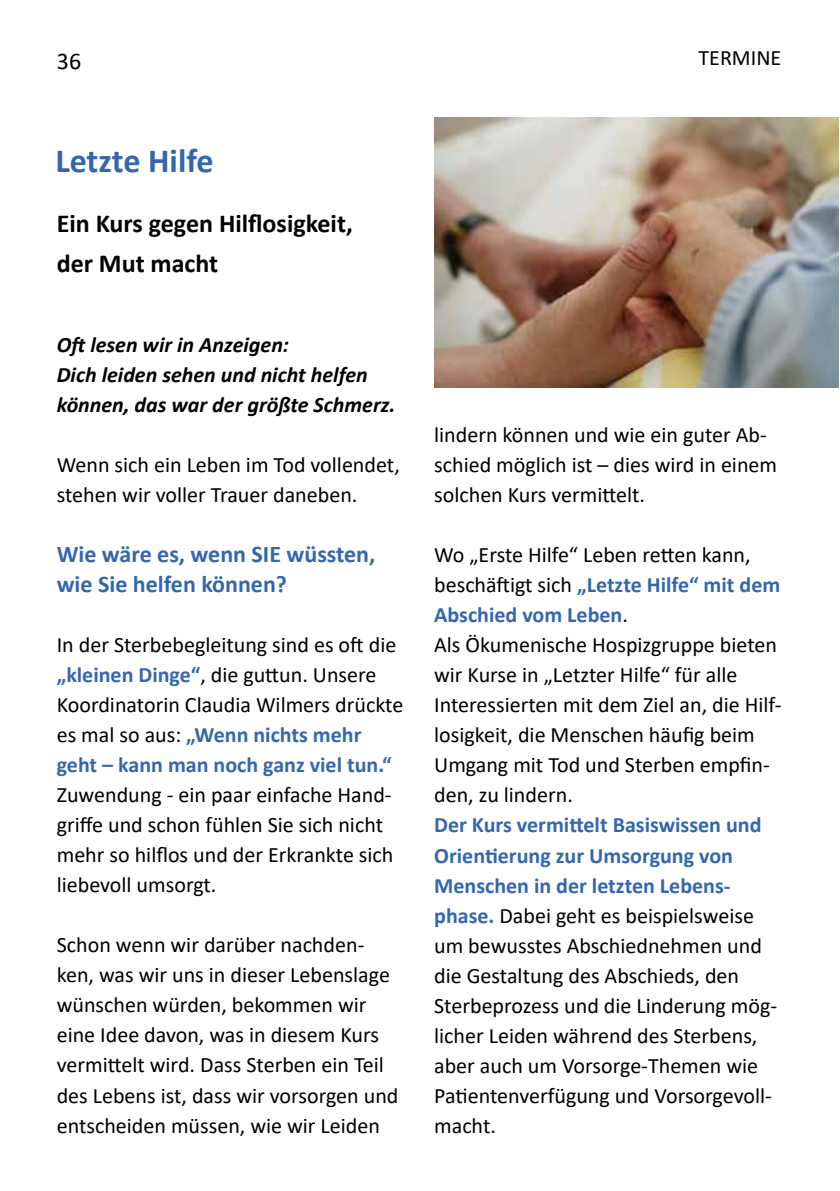
<style>
.page{position:relative;width:840px;height:1191px;background:#fff}
.page>*{position:absolute;margin:0;border:0;box-sizing:border-box;transform-origin:0 0}
.t1{font:700 34px "Calibri";color:#3466af}
.t2{font:700 26px/40px "Calibri";color:#000}
.t3{font:700 24px/30px "Calibri";color:#3466af}
.t4{font:24px "Calibri";color:#000}
.t5{font:22px/30px "Calibri";color:#000}
.t6{font:italic 700 22px/30px "Calibri";color:#000}
.t7{font:22px "Calibri";color:#020203}
.s1{font-weight:700;color:#3466af}
</style>
<div class="page">
<img style="left:434px;top:118px;width:404px;height:270px">
<p class="t4" style="left:57px;top:44px;width:26px">36</p>
<h1 class="t1" style="left:55px;top:137px;width:160px">Letzte Hilfe</h1>
<p class="t2" style="left:57px;top:203px;width:297px">Ein Kurs gegen Hilflosigkeit, der Mut macht</p>
<p class="t6" style="left:57px;top:329px;width:340px">Oft lesen wir in Anzeigen:<br>Dich leiden sehen und nicht helfen können, das war der größte Schmerz.</p>
<p class="t5" style="left:57px;top:449px;width:344px">Wenn sich ein Leben im Tod vollendet, stehen wir voller Trauer daneben.</p>
<p class="t3" style="left:57px;top:539px;width:320px">Wie wäre es, wenn SIE wüssten, wie Sie helfen können?</p>
<p class="t5" style="left:57px;top:629px;width:348px">In der Sterbebegleitung sind es oft die <span class="s1">„kleinen Dinge“</span>, die guttun. Unsere Koordinatorin Claudia Wilmers drückte es mal so aus: <span class="s1">„Wenn nichts mehr geht – kann man noch ganz viel tun.“</span></p>
<p class="t5" style="left:57px;top:779px;width:338px">Zuwendung - ein paar einfache Hand&shy;griffe und schon fühlen Sie sich nicht mehr so hilflos und der Erkrankte sich liebevoll umsorgt.</p>
<p class="t5" style="left:57px;top:929px;width:343px">Schon wenn wir darüber nachden&shy;ken, was wir uns in dieser Lebenslage wünschen würden, bekommen wir eine Idee davon, was in diesem Kurs vermittelt wird. Dass Sterben ein Teil des Lebens ist, dass wir vorsorgen und entscheiden müssen, wie wir Leiden</p>
<p class="t7" style="left:698px;top:42px;width:84px">TERMINE</p>
<p class="t5" style="left:434px;top:419px;width:344px">lindern können und wie ein guter Ab&shy;schied möglich ist – dies wird in einem solchen Kurs vermittelt.</p>
<p class="t5" style="left:434px;top:539px;width:348px">Wo „Erste Hilfe“ Leben retten kann, beschäftigt sich <span class="s1">„Letzte Hilfe“ mit dem Abschied vom Leben</span>.<br>Als Ökumenische Hospizgruppe bieten wir Kurse in „Letzter Hilfe“ für alle Interessierten mit dem Ziel an, die Hilf&shy;losigkeit, die Menschen häufig beim Umgang mit Tod und Sterben empfin&shy;den, zu lindern.</p>
<p class="t5" style="left:434px;top:809px;width:344px"><span class="s1">Der Kurs vermittelt Basiswissen und<br>Orientierung zur Umsorgung von<br>Menschen in der letzten Lebens&shy;phase.</span> Dabei geht es beispielsweise um bewusstes Abschiednehmen und die Gestaltung des Abschieds, den<br>Sterbeprozess und die Linderung mög&shy;licher Leiden während des Sterbens, aber auch um Vorsorge-Themen wie<br>Patientenverfügung und Vorsorgevoll&shy;macht.</p>
</div>
